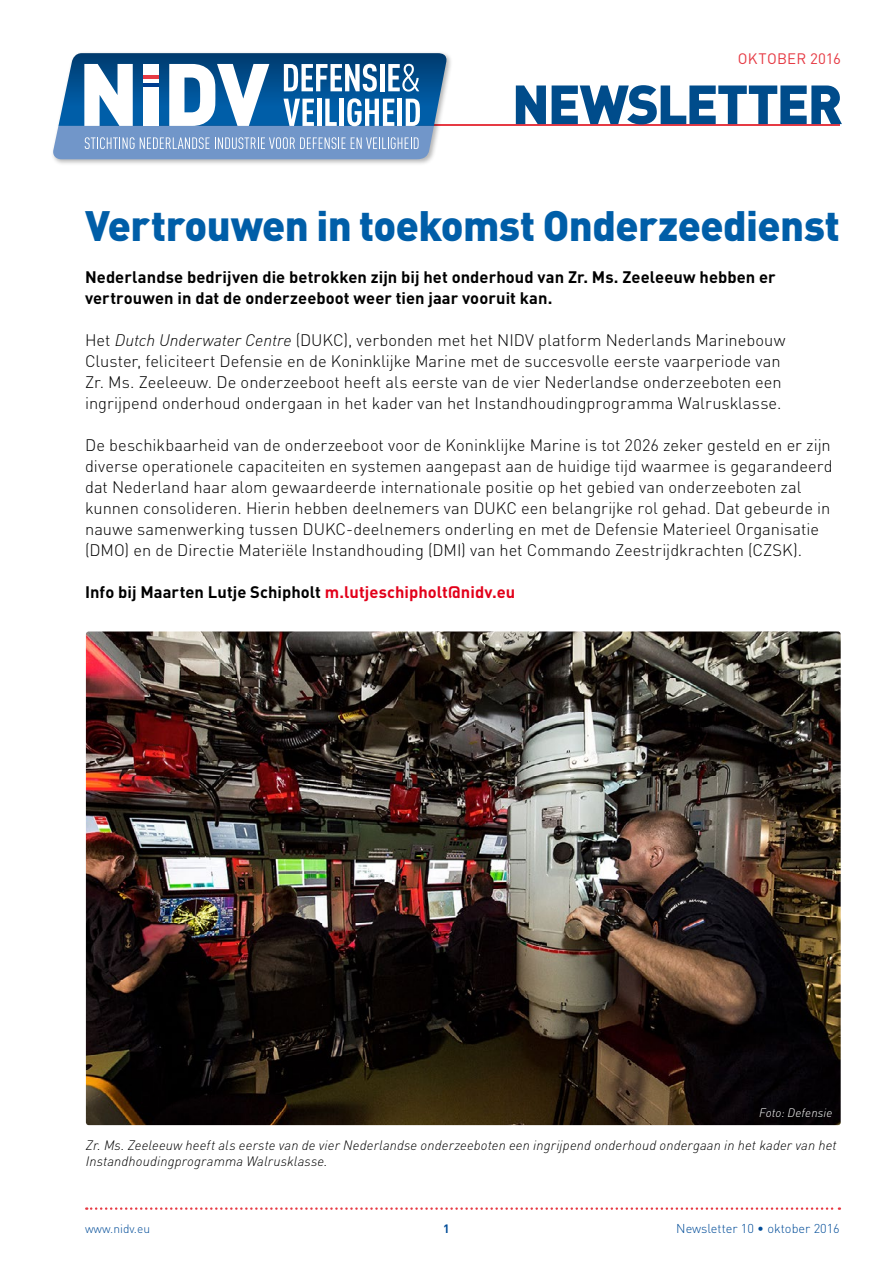
<style>
.page{position:relative;width:893px;height:1263px;background:#fff}
.page>*{position:absolute;margin:0;border:0;box-sizing:border-box;transform-origin:0 0}
.t1{font:900 54.15px "DIN Pro";letter-spacing:-.035em;color:#004c8b}
.t2{font:900 42px "DIN Pro";letter-spacing:-.015em;color:#005ea8}
.t3{font:300 16.5px/21px "DIN Pro";color:#000}
.t4{font:700 16.5px/21px "DIN Pro";letter-spacing:.005em;color:#000}
.t5{font:15px "DIN Pro";letter-spacing:.015em;color:#e63a44}
.t6{font:italic 300 13.5px/16.5px "DIN";letter-spacing:.01em;color:#000}
.t7{font:300 12.75px "DIN Pro";color:#004c98}
.t8{font:italic 300 12px "DIN";letter-spacing:.01em;color:#fff}
.t9{font:300 12px "DIN Pro";color:#004c98}
.t10{font:700 12px "DIN Pro";color:#004c98}
.s1{font-family:"DIN";font-style:italic}
.s2{color:#e2001a}
</style>
<div class="page">
<hr style="left:95px;top:124px;width:745px;height:2px;background:#e63a44">
<div style="left:51px;top:51px;width:402px;height:115px;background:#000;opacity:.3"></div>
<svg style="left:53px;top:53px;width:395px;height:106px"></svg>
<hr style="left:143px;top:75px;width:16px;height:4px;background:#e63a44">
<hr style="left:143px;top:79px;width:16px;height:4px;background:#fff">
<hr style="left:143px;top:83px;width:16px;height:4px;background:#003d90">
<svg style="left:86px;top:1207px;width:754px;height:3px"></svg>
<img style="left:86px;top:631px;width:755px;height:494px">
<p class="t5" style="left:738px;top:48px;width:105px">OKTOBER 2016</p>
<h1 class="t1" style="left:512px;top:68px;width:332px">NEWSLETTER</h1>
<h2 class="t2" style="left:85px;top:197px;width:756px">Vertrouwen in toekomst Onderzeedienst</h2>
<p class="t4" style="left:85px;top:266px;width:692px">Nederlandse bedrijven die betrokken zijn bij het onderhoud van Zr. Ms. Zeeleeuw hebben er vertrouwen in dat de onderzeeboot weer tien jaar vooruit kan.</p>
<p class="t3" style="left:85px;top:329px;width:702px">Het <span class="s1">Dutch Underwater Centre</span> (DUKC), verbonden met het NIDV platform Nederlands Marinebouw Cluster, feliciteert Defensie en de Koninklijke Marine met de succesvolle eerste vaarperiode van Zr. Ms. Zeeleeuw. De onderzeeboot heeft als eerste van de vier Nederlandse onderzeeboten een ingrijpend onderhoud ondergaan in het kader van het Instandhoudingprogramma Walrusklasse.</p>
<p class="t3" style="left:85px;top:434px;width:749px">De beschikbaarheid van de onderzeeboot voor de Koninklijke Marine is tot 2026 zeker gesteld en er zijn diverse operationele capaciteiten en systemen aangepast aan de huidige tijd waarmee is gegarandeerd dat Nederland haar alom gewaardeerde internationale positie op het gebied van onderzeeboten zal kunnen consolideren. Hierin hebben deelnemers van DUKC een belangrijke rol gehad. Dat gebeurde in nauwe samenwerking tussen DUKC-deelnemers onderling en met de Defensie Materieel Organisatie (DMO) en de Directie Materiële Instandhouding (DMI) van het Commando Zeestrijdkrachten (CZSK).</p>
<p class="t4" style="left:85px;top:581px;width:432px">Info bij Maarten Lutje Schipholt <span class="s2">m.lutjeschipholt@nidv.eu</span></p>
<p class="t8" style="left:759px;top:1105px;width:75px">Foto: Defensie</p>
<p class="t6" style="left:86px;top:1136px;width:752px">Zr. Ms. Zeeleeuw heeft als eerste van de vier Nederlandse onderzeeboten een ingrijpend onderhoud ondergaan in het kader van het<br>Instandhoudingprogramma Walrusklasse.</p>
<p class="t9" style="left:85px;top:1220px;width:67px">www.nidv.eu</p>
<p class="t10" style="left:443px;top:1220px;width:8px">1</p>
<p class="t7" style="left:676px;top:1219px;width:165px">Newsletter 10 • oktober 2016</p>
</div>
